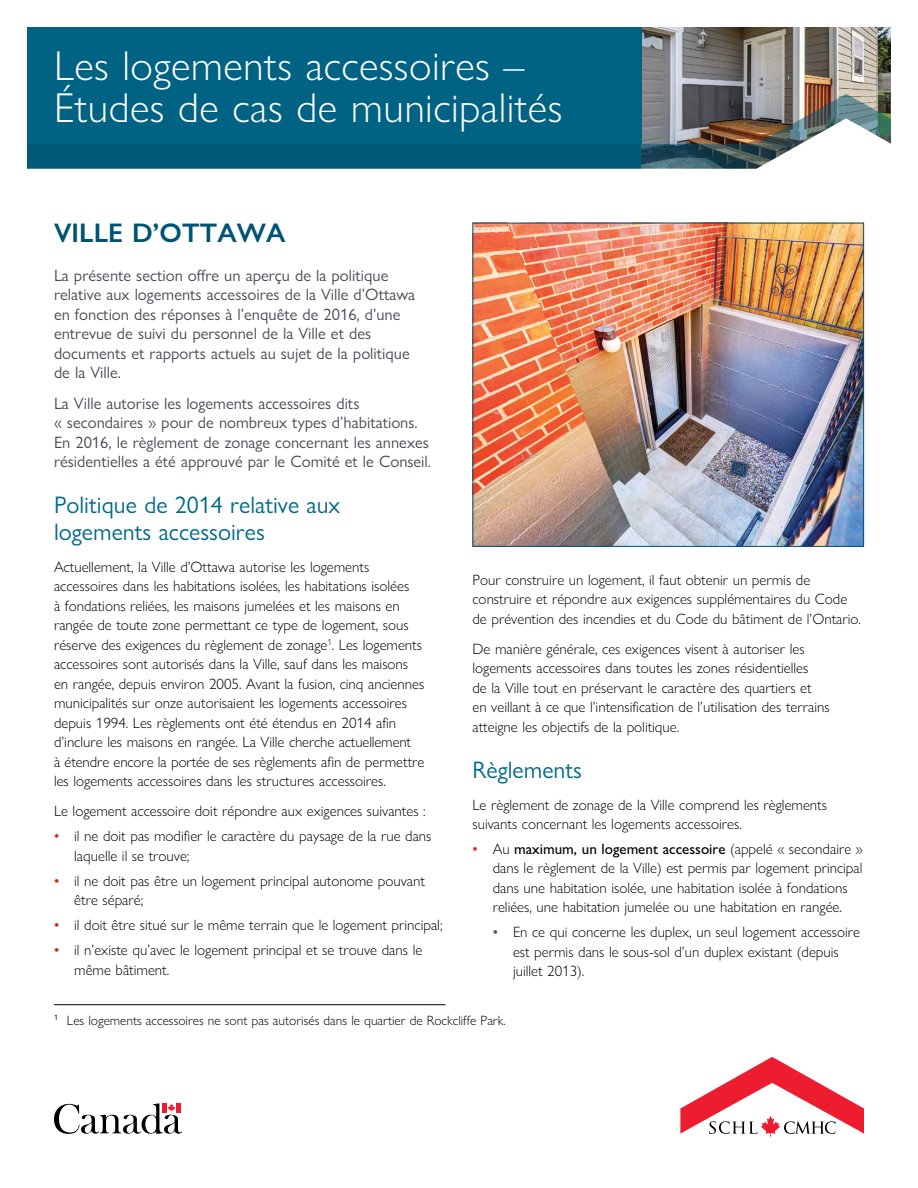
<style>
.page{position:relative;width:918px;height:1188px;background:#fff}
.page>*{position:absolute;margin:0;border:0;box-sizing:border-box;transform-origin:0 0}
.H1_SS_Title{font:300 42px/42px "Gill Sans Nova";letter-spacing:.01em;color:#fff}
.H1_SS_Title-2{font:600 27px "Gill Sans Nova";letter-spacing:.005em;color:#005373}
.H2_SS_Subhead1{font:24px/27px "Gill Sans Nova";color:#006a89}
.P_SS_Intro{font:16.5px/19.5px "Gill Sans Nova";color:#474c55}
.P_SS_Body{font:300 15px/19.5px "Gill Sans Nova";color:#000}
.P_SS_Body-2{font:300 13.5px "Gill Sans Nova";color:#000}
.s1{font-weight:500;color:#d52b1e}
.s2{font-weight:500}
.s3{font-weight:500;color:#545962}
</style>
<div class="page">
<svg style="left:27px;top:27px;width:864px;height:196px"></svg>
<svg style="left:54px;top:1103px;width:128px;height:31px"></svg>
<svg style="left:680px;top:1057px;width:184px;height:80px"></svg>
<div style="left:27px;top:27px;width:614px;height:117px;background:#006383"></div>
<hr style="left:54px;top:1004px;width:392px;height:1px;background:#000">
<img style="left:474px;top:225px;width:388px;height:320px">
<div style="left:472px;top:223px;width:392px;height:324px;border:1px solid #005373"></div>
<h1 class="H1_SS_Title" style="left:54px;top:44px;width:510px">Les logements accessoires –<br>Études de cas de municipalités</h1>
<h1 class="H1_SS_Title-2" style="left:54px;top:217px;width:233px">VILLE D’OTTAWA</h1>
<p class="P_SS_Intro" style="left:54px;top:265px;width:363px">La présente section offre un aperçu de la politique relative aux logements accessoires de la Ville d’Ottawa en fonction des réponses à l’enquête de 2016, d’une entrevue de suivi du personnel de la Ville et des documents et rapports actuels au sujet de la politique de la Ville.</p>
<p class="P_SS_Intro" style="left:54px;top:393px;width:379px">La Ville autorise les logements accessoires dits<br>« secondaires » pour de nombreux types d’habitations.<br>En 2016, le règlement de zonage concernant les annexes résidentielles a été approuvé par le Comité et le Conseil.</p>
<h2 class="H2_SS_Subhead1" style="left:54px;top:491px;width:288px">Politique de 2014 relative aux logements accessoires</h2>
<p class="P_SS_Body" style="left:54px;top:557px;width:372px">Actuellement, la Ville d’Ottawa autorise les logements accessoires dans les habitations isolées, les habitations isolées<br>à fondations reliées, les maisons jumelées et les maisons en rangée de toute zone permettant ce type de logement, sous réserve des exigences du règlement de zonage<sup>1</sup>. Les logements accessoires sont autorisés dans la Ville, sauf dans les maisons en rangée, depuis environ 2005. Avant la fusion, cinq anciennes municipalités sur onze autorisaient les logements accessoires depuis 1994. Les règlements ont été étendus en 2014 afin d’inclure les maisons en rangée. La Ville cherche actuellement<br>à étendre encore la portée de ses règlements afin de permettre les logements accessoires dans les structures accessoires.</p>
<p class="P_SS_Body" style="left:54px;top:801px;width:373px">Le logement accessoire doit répondre aux exigences suivantes :</p>
<p class="P_SS_Body" style="left:74px;top:826px;width:359px;text-indent:-20px"><span class="s1">•</span> il ne doit pas modifier le caractère du paysage de la rue dans laquelle il se trouve;</p>
<p class="P_SS_Body" style="left:74px;top:871px;width:352px;text-indent:-20px"><span class="s1">•</span> il ne doit pas être un logement principal autonome pouvant être séparé;</p>
<p class="P_SS_Body" style="left:54px;top:915px;width:390px"><span class="s1">•</span> il doit être situé sur le même terrain que le logement principal;</p>
<p class="P_SS_Body" style="left:74px;top:940px;width:350px;text-indent:-20px"><span class="s1">•</span> il n’existe qu’avec le logement principal et se trouve dans le même bâtiment.</p>
<p class="P_SS_Body" style="left:473px;top:570px;width:390px">Pour construire un logement, il faut obtenir un permis de construire et répondre aux exigences supplémentaires du Code de prévention des incendies et du Code du bâtiment de l’Ontario.</p>
<p class="P_SS_Body" style="left:473px;top:639px;width:359px">De manière générale, ces exigences visent à autoriser les logements accessoires dans toutes les zones résidentielles<br>de la Ville tout en préservant le caractère des quartiers et<br>en veillant à ce que l’intensification de l’utilisation des terrains atteigne les objectifs de la politique.</p>
<h2 class="H2_SS_Subhead1" style="left:472px;top:756px;width:111px">Règlements</h2>
<p class="P_SS_Body" style="left:472px;top:795px;width:356px">Le règlement de zonage de la Ville comprend les règlements suivants concernant les logements accessoires.</p>
<p class="P_SS_Body" style="left:493px;top:839px;width:372px;text-indent:-20px"><span class="s1">•</span> Au <span class="s2">maximum, un logement accessoire</span> (appelé « secondaire » dans le règlement de la Ville) est permis par logement principal dans une habitation isolée, une habitation isolée à fondations reliées, une habitation jumelée ou une habitation en rangée.</p>
<p class="P_SS_Body" style="left:513px;top:922px;width:349px;text-indent:-20px"><span class="s3">•</span> En ce qui concerne les duplex, un seul logement accessoire est permis dans le sous-sol d’un duplex existant (depuis juillet 2013).</p>
<p class="P_SS_Body-2" style="left:54px;top:1012px;width:453px"><sup>1</sup> Les logements accessoires ne sont pas autorisés dans le quartier de Rockcliffe Park.</p>
</div>
